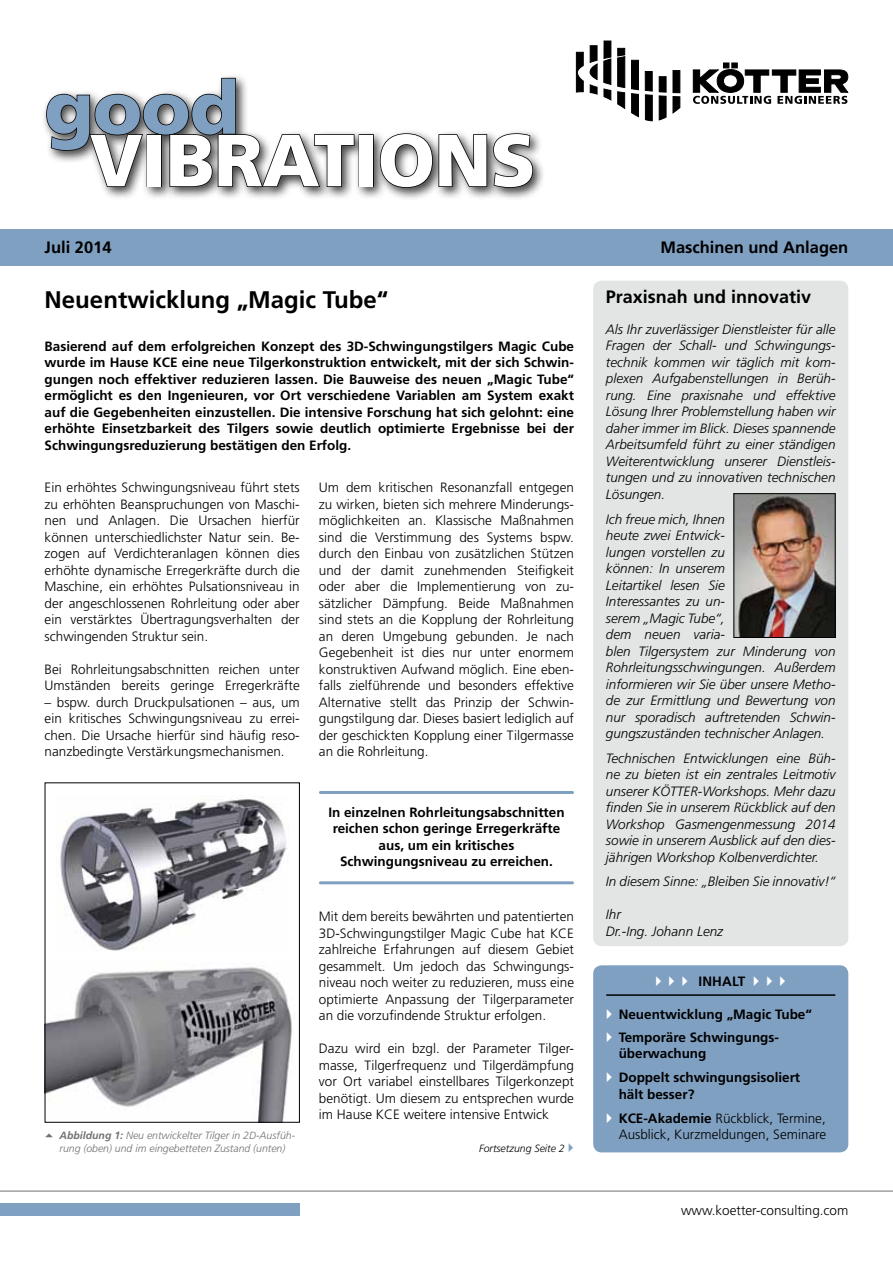
<style>
.page{position:relative;width:893px;height:1263px;background:#fff}
.page>*{position:absolute;margin:0;border:0;box-sizing:border-box;transform-origin:0 0}
.t1{font:900 73.5px "Frutiger";letter-spacing:-.01em;color:#fff}
.t2{font:900 73.5px "Frutiger";color:#80a0c2}
.t3{font:700 24px "Frutiger";color:#000}
.t4{font:700 18px "Frutiger";color:#000}
.t5{font:700 16.5px "Frutiger";color:#000}
.t6{font:300 13.5px/16.5px "Frutiger";color:#000;text-align:justify}
.t7{font:italic 300 13.5px/16.5px "Frutiger";color:#000;text-align:justify}
.t8{font:700 13.5px/16.5px "Frutiger";color:#000}
.t9{font:italic 300 10.5px/12.6px "Frutiger";color:#707172}
.t10{font:italic 300 10.5px "Frutiger";color:#000}
.s1{font-weight:700}
.s2{font-weight:300}
</style>
<div class="page">
<div style="left:593px;top:281px;width:255px;height:665px;background:#e3e4e4;border-radius:9px"></div>
<img style="left:47px;top:967px;width:245px;height:154px">
<div style="left:45px;top:782px;width:255px;height:341px;border:1px solid #000"></div>
<img style="left:60px;top:796px;width:229px;height:155px">
<hr style="left:0;top:1191px;width:893px;height:1px;background:#707172">
<div style="left:593px;top:965px;width:255px;height:187px;background:#80a0c2;border-radius:9px"></div>
<div style="left:0;top:230px;width:893px;height:36px;background:#80a0c2"></div>
<div style="left:41px;top:73px;width:505px;height:128px;background:#000;opacity:.75"></div>
<svg style="left:45px;top:77px;width:310px;height:111px"></svg>
<div style="left:359px;top:134px;width:15px;height:53px;border:2px solid #000"></div>
<svg style="left:379px;top:133px;width:155px;height:56px;background:#7d7d7d"></svg>
<svg style="left:576px;top:41px;width:104px;height:80px"></svg>
<svg style="left:693px;top:63px;width:155px;height:41px"></svg>
<hr style="left:607px;top:994px;width:228px;height:2px;background:#000">
<hr style="left:320px;top:791px;width:253px;height:3px;background:#80a0c2">
<hr style="left:320px;top:881px;width:253px;height:3px;background:#80a0c2">
<div style="left:0;top:1203px;width:300px;height:13px;background:#80a0c2"></div>
<img style="left:735px;top:495px;width:99px;height:141px">
<div style="left:733px;top:493px;width:103px;height:145px;border:1px solid #000"></div>
<h1 class="t2" style="left:45px;top:64px;width:196px">GOOD</h1>
<h1 class="t1" style="left:90px;top:116px;width:447px">VIBRATIONS</h1>
<p class="t5" style="left:45px;top:238px;width:68px">Juli 2014</p>
<p class="t5" style="left:660px;top:238px;width:189px">Maschinen und Anlagen</p>
<h2 class="t3" style="left:45px;top:285px;width:345px">Neuentwicklung „Magic Tube“</h2>
<p class="t8" style="left:45px;top:338px;width:531px;text-align:justify">Basierend auf dem erfolgreichen Konzept des 3D-Schwingungstilgers Magic Cube wurde im Hause KCE eine neue Tilgerkonstruktion entwickelt, mit der sich Schwin&shy;gungen noch effektiver reduzieren lassen. Die Bauweise des neuen „Magic Tube“ ermöglicht es den Ingenieuren, vor Ort verschiedene Variablen am System exakt auf die Gegebenheiten einzustellen. Die intensive Forschung hat sich gelohnt: eine erhöhte Einsetzbarkeit des Tilgers sowie deutlich optimierte Ergebnisse bei der Schwingungsreduzierung bestätigen den Erfolg.</p>
<p class="t6" style="left:45px;top:479px;width:257px">Ein erhöhtes Schwingungsniveau führt stets zu erhöhten Beanspruchungen von Maschi&shy;nen und Anlagen. Die Ursachen hierfür können unterschiedlichster Natur sein. Be&shy;zogen auf Verdichteranlagen können dies erhöhte dynamische Erregerkräfte durch die Maschine, ein erhöhtes Pulsationsniveau in der angeschlossenen Rohrleitung oder aber ein verstärktes Übertragungsverhalten der schwingenden Struktur sein.</p>
<p class="t6" style="left:45px;top:661px;width:257px">Bei Rohrleitungsabschnitten reichen unter<br>Umständen bereits geringe Erregerkräfte</p>
<p class="t6" style="left:45px;top:694px;width:257px">– bspw. durch Druckpulsationen – aus, um ein kritisches Schwingungsniveau zu errei&shy;chen. Die Ursache hierfür sind häufig reso&shy;nanzbedingte Verstärkungsmechanismen.</p>
<p class="t9" style="left:60px;top:1129px;width:237px"><span class="s1">Abbildung 1:</span> Neu entwickelter Tilger in 2D-Ausfüh&shy;rung (oben) und im eingebetteten Zustand (unten)</p>
<p class="t6" style="left:319px;top:479px;width:257px">Um dem kritischen Resonanzfall entgegen zu wirken, bieten sich mehrere Minderungs&shy;möglichkeiten an. Klassische Maßnahmen sind die Verstimmung des Systems bspw. durch den Einbau von zusätzlichen Stützen und der damit zunehmenden Steifigkeit oder aber die Implementierung von zu&shy;sätzlicher Dämpfung. Beide Maßnahmen sind stets an die Kopplung der Rohrleitung an deren Umgebung gebunden. Je nach Gegebenheit ist dies nur unter enormem konstruktiven Aufwand möglich. Eine eben&shy;falls zielführende und besonders effektive Alternative stellt das Prinzip der Schwin&shy;gungstilgung dar. Dieses basiert lediglich auf der geschickten Kopplung einer Tilgermasse an die Rohrleitung.</p>
<p class="t8" style="left:328px;top:804px;width:238px;text-align:center">In einzelnen Rohrleitungsabschnitten reichen schon geringe Erregerkräfte aus, um ein kritisches Schwingungsniveau zu erreichen.</p>
<p class="t6" style="left:319px;top:908px;width:257px">Mit dem bereits bewährten und patentierten 3D-Schwingungstilger Magic Cube hat KCE zahlreiche Erfahrungen auf diesem Gebiet gesammelt. Um jedoch das Schwingungs&shy;niveau noch weiter zu reduzieren, muss eine optimierte Anpassung der Tilgerparameter an die vorzufindende Struktur erfolgen.</p>
<p class="t6" style="left:319px;top:1040px;width:257px">Dazu wird ein bzgl. der Parameter Tilger&shy;masse, Tilgerfrequenz und Tilgerdämpfung vor Ort variabel einstellbares Tilgerkonzept benötigt. Um diesem zu entsprechen wurde im Hause KCE weitere intensive Entwick</p>
<p class="t10" style="left:479px;top:1142px;width:87px">Fortsetzung Seite 2</p>
<h3 class="t4" style="left:606px;top:286px;width:207px">Praxisnah und innovativ</h3>
<p class="t7" style="left:606px;top:321px;width:231px">Als Ihr zuverlässiger Dienstleister für alle Fragen der Schall- und Schwingungs&shy;technik kommen wir täglich mit kom&shy;plexen Aufgabenstellungen in Berüh&shy;rung. Eine praxisnahe und effektive Lösung Ihrer Problemstellung haben wir daher immer im Blick. Dieses spannende Arbeitsumfeld führt zu einer ständigen Weiterentwicklung unserer Dienstleis&shy;tungen und zu innovativen technischen Lösungen.</p>
<p class="t7" style="left:606px;top:510px;width:231px;text-align:left">Ich freue mich, Ihnen<br>heute zwei Entwick-<br>lungen vorstellen zu<br>können: In unserem<br>Leitartikel lesen Sie<br>Interessantes zu un-<br>serem „Magic Tube“,<br>dem neuen varia-<br>blen Tilgersystem zur Minderung von<br>Rohrleitungsschwingungen. Außerdem informieren wir Sie über unsere Metho&shy;de zur Ermittlung und Bewertung von nur sporadisch auftretenden Schwin&shy;gungszuständen technischer Anlagen.</p>
<p class="t7" style="left:606px;top:750px;width:231px">Technischen Entwicklungen eine Büh&shy;ne zu bieten ist ein zentrales Leitmotiv unserer KÖTTER-Workshops. Mehr dazu finden Sie in unserem Rückblick auf den Workshop Gasmengenmessung 2014 sowie in unserem Ausblick auf den dies&shy;jährigen Workshop Kolbenverdichter.</p>
<p class="t7" style="left:606px;top:873px;width:231px">In diesem Sinne: „Bleiben Sie innovativ!“</p>
<p class="t7" style="left:606px;top:906px;width:119px">Ihr<br>Dr.-Ing. Johann Lenz</p>
<p class="t8" style="left:698px;top:973px;width:48px">Inhalt</p>
<p class="t8" style="left:619px;top:1003px;width:195px;line-height:22.5px">Neuentwicklung „Magic Tube“<br>Temporäre Schwingungs-</p>
<p class="t8" style="left:619px;top:1042px;width:183px;line-height:24px">überwachung<br>Doppelt schwingungsisoliert</p>
<p class="t8" style="left:619px;top:1082px;width:209px;line-height:24px">hält besser?<br>KCE-Akademie <span class="s2">Rückblick, Termine,</span></p>
<p class="t6" style="left:619px;top:1126px;width:209px">Ausblick, Kurzmeldungen, Seminare</p>
<p class="t6" style="left:681px;top:1202px;width:169px">www.koetter-consulting.com</p>
</div>
